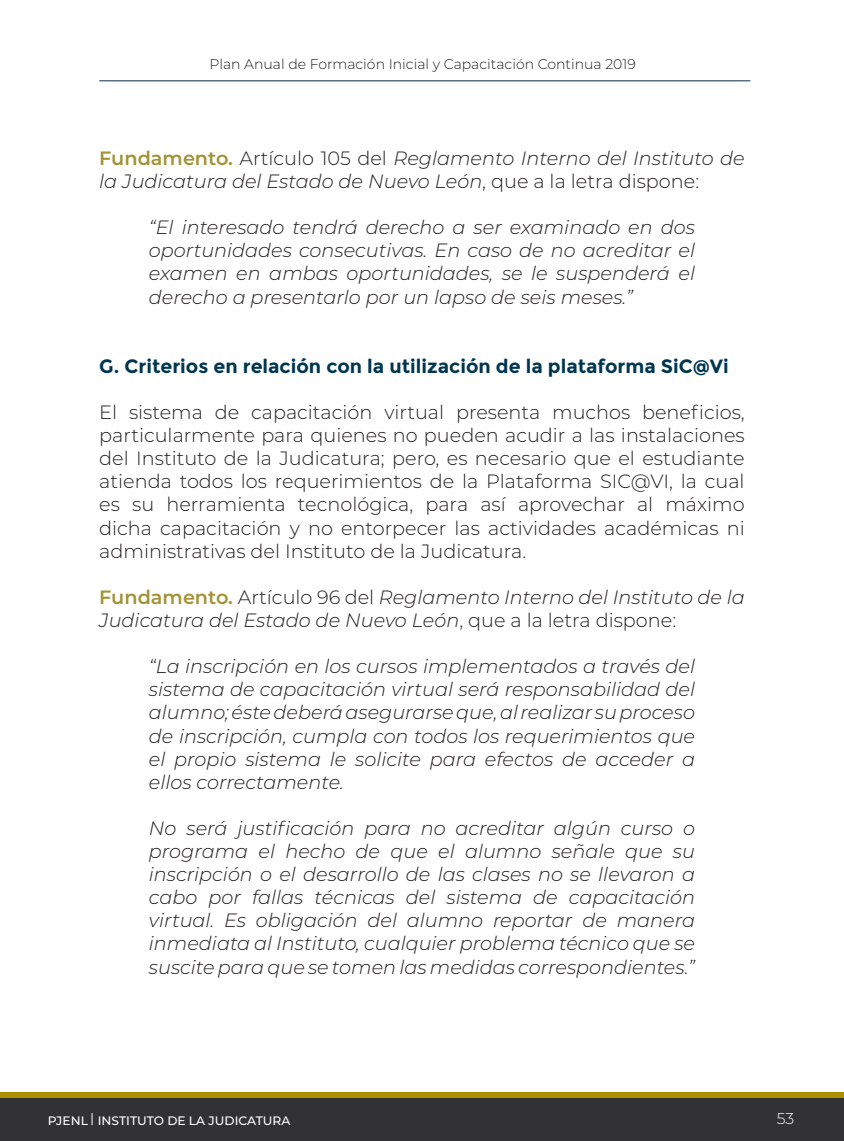
<style>
.page{position:relative;width:844px;height:1141px;background:#fff}
.page>*{position:absolute;margin:0;border:0;box-sizing:border-box;transform-origin:0 0}
.t1{font:italic 300 19.25px/23.1px "Montserrat";color:#231f20;text-align:justify}
.t2{font:300 19.25px/23.1px "Montserrat";color:#231f20;text-align:justify}
.t3{font:700 19.25px "Montserrat";color:#013651}
.t4{font:300 15.75px "Montserrat";color:#fff}
.t5{font:300 14px "Montserrat";color:#231f20}
.t6{font:500 12.25px "Montserrat";color:#fff}
.s1{font-weight:600;font-style:normal;color:#a49234}
.s2{font-style:normal}
</style>
<div class="page">
<svg style="left:0;top:1092px;width:843px;height:49px;background:#413c2f"></svg>
<hr style="left:99px;top:81px;width:651px;height:1px;background:#042945">
<p class="t5" style="left:209px;top:55px;width:428px">Plan Anual de Formación Inicial y Capacitación Continua 2019</p>
<p class="t1" style="left:99px;top:146px;width:646px"><span class="s1">Fundamento.</span> <span class="s2">Artículo 105 del</span> Reglamento Interno del Instituto de la Judicatura del Estado de Nuevo León<span class="s2">, que a la letra dispone:</span></p>
<p class="t1" style="left:149px;top:215px;width:547px">“El interesado tendrá derecho a ser examinado en dos oportunidades consecutivas. En caso de no acreditar el examen en ambas oportunidades, se le suspenderá el derecho a presentarlo por un lapso de seis meses.”</p>
<p class="t3" style="left:99px;top:355px;width:630px">G. Criterios en relación con la utilización de la plataforma SiC@Vi</p>
<p class="t2" style="left:99px;top:400px;width:646px">El sistema de capacitación virtual presenta muchos beneficios, particularmente para quienes no pueden acudir a las instalaciones del Instituto de la Judicatura; pero, es necesario que el estudiante atienda todos los requerimientos de la Plataforma SIC@VI, la cual es su herramienta tecnológica, para así aprovechar al máximo dicha capacitación y no entorpecer las actividades académicas ni administrativas del Instituto de la Judicatura.</p>
<p class="t1" style="left:99px;top:585px;width:646px"><span class="s1">Fundamento.</span> <span class="s2">Artículo 96 del</span> Reglamento Interno del Instituto de la<br>Judicatura del Estado de Nuevo León<span class="s2">, que a la letra dispone:</span></p>
<p class="t1" style="left:149px;top:654px;width:547px">“La inscripción en los cursos implementados a través del sistema de capacitación virtual será responsabilidad del alumno; éste deberá asegurarse que, al realizar su proceso de inscripción, cumpla con todos los requerimientos que el propio sistema le solicite para efectos de acceder a ellos correctamente.</p>
<p class="t1" style="left:149px;top:816px;width:547px">No será justificación para no acreditar algún curso o programa el hecho de que el alumno señale que su inscripción o el desarrollo de las clases no se llevaron a cabo por fallas técnicas del sistema de capacitación virtual. Es obligación del alumno reportar de manera inmediata al Instituto, cualquier problema técnico que se suscite para que se tomen las medidas correspondientes.”</p>
<p class="t6" style="left:48px;top:1112px;width:244px">PJENL INSTITUTO DE LA JUDICATURA</p>
<p class="t4" style="left:776px;top:1107px;width:19px">53</p>
</div>
